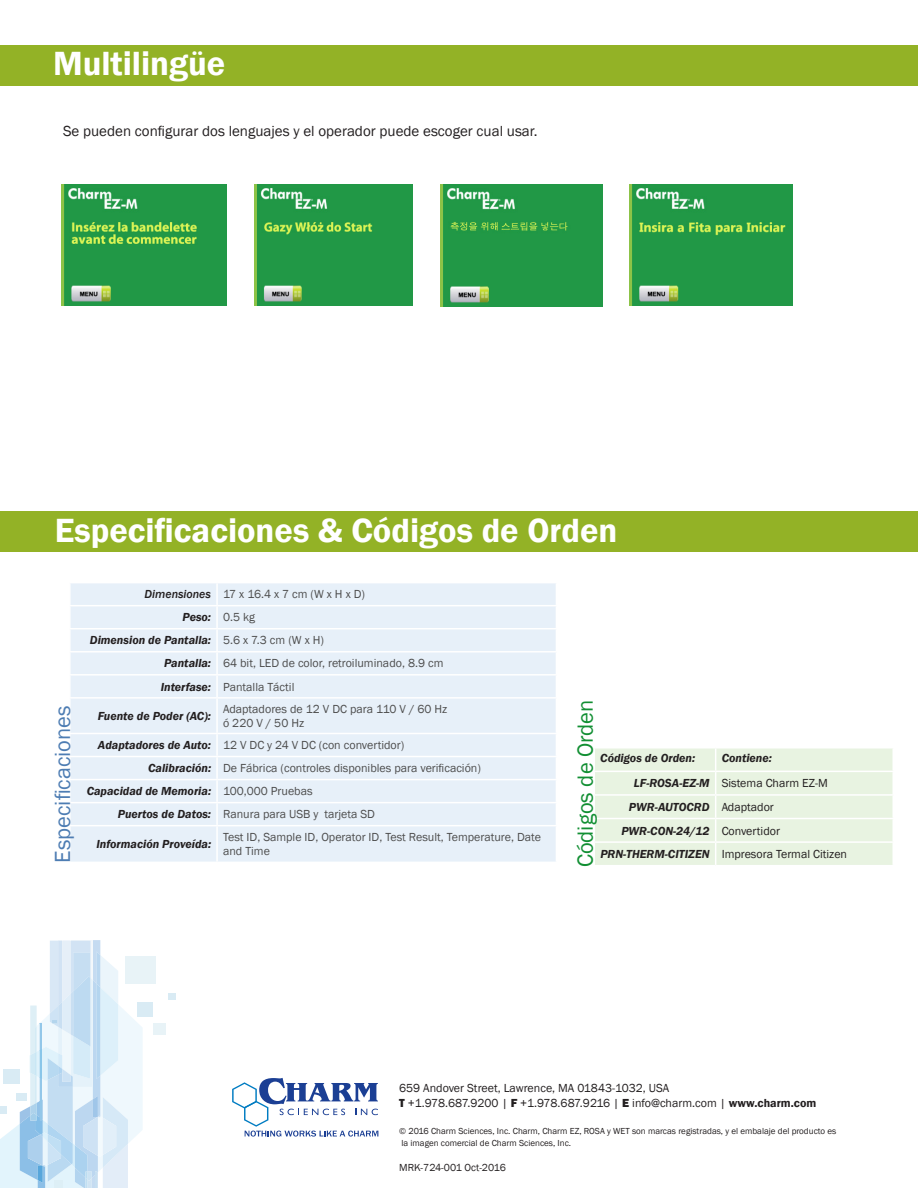
<style>
.page{position:relative;width:918px;height:1188px;background:#fff}
.page>*{position:absolute;margin:0;border:0;box-sizing:border-box;transform-origin:0 0}
.t1{font:600 34.5px "Franklin Gothic";color:#fff}
.t2{font:22.5px "Franklin Gothic";color:#4e7db3}
.t3{font:22.5px "Franklin Gothic";color:#128f33}
.t4{font:15px "Franklin Gothic";color:#231f20}
.t5{font:12px/14.4px "Franklin Gothic";color:#4d4d4d}
.t6{font:italic 600 12px "Franklin Gothic";color:#231f20}
.t7{font:12px "Franklin Gothic";color:#231f20}
.t8{font:italic 500 12px "Franklin Gothic";color:#231f20}
.t9{font:10.5px "Franklin Gothic";color:#231f20}
.t10{font:9px "Franklin Gothic";color:#231f20}
.s1{font-weight:800}
.s2{font-weight:600}
</style>
<div class="page">
<svg style="left:0;top:940px;width:143px;height:248px"></svg>
<div style="left:54px;top:1180px;width:8px;height:8px;background:#ddeff6"></div>
<div style="left:125px;top:956px;width:31px;height:27px;background:#e8f3f7"></div>
<div style="left:169px;top:993px;width:7px;height:7px;background:#d9ebf4"></div>
<div style="left:153px;top:1023px;width:12px;height:11px;background:#e8f3f7"></div>
<div style="left:137px;top:1002px;width:16px;height:14px;background:#d9ebf4"></div>
<div style="left:0;top:45px;width:918px;height:40px;background:#93b226"></div>
<div style="left:0;top:512px;width:918px;height:40px;background:#93b226"></div>
<div style="left:71px;top:583px;width:485px;height:279px;background:#e7f0f9"></div>
<hr style="left:216px;top:606px;width:2px;height:22px;background:#fff">
<hr style="left:69px;top:628px;width:148px;height:1px;background:#fff">
<hr style="left:217px;top:628px;width:340px;height:1px;background:#fff">
<hr style="left:216px;top:629px;width:2px;height:22px;background:#fff">
<hr style="left:69px;top:651px;width:148px;height:2px;background:#fff">
<hr style="left:217px;top:651px;width:340px;height:2px;background:#fff">
<hr style="left:216px;top:653px;width:2px;height:21px;background:#fff">
<hr style="left:69px;top:674px;width:148px;height:2px;background:#fff">
<hr style="left:217px;top:674px;width:340px;height:2px;background:#fff">
<hr style="left:216px;top:676px;width:2px;height:21px;background:#fff">
<hr style="left:69px;top:697px;width:148px;height:2px;background:#fff">
<hr style="left:217px;top:697px;width:340px;height:2px;background:#fff">
<hr style="left:216px;top:699px;width:2px;height:34px;background:#fff">
<hr style="left:69px;top:733px;width:148px;height:1px;background:#fff">
<hr style="left:217px;top:733px;width:340px;height:1px;background:#fff">
<hr style="left:216px;top:734px;width:2px;height:22px;background:#fff">
<hr style="left:69px;top:756px;width:148px;height:1px;background:#fff">
<hr style="left:217px;top:756px;width:340px;height:1px;background:#fff">
<hr style="left:216px;top:757px;width:2px;height:22px;background:#fff">
<hr style="left:69px;top:779px;width:148px;height:1px;background:#fff">
<hr style="left:217px;top:779px;width:340px;height:1px;background:#fff">
<hr style="left:216px;top:780px;width:2px;height:22px;background:#fff">
<hr style="left:69px;top:802px;width:148px;height:1px;background:#fff">
<hr style="left:217px;top:802px;width:340px;height:1px;background:#fff">
<hr style="left:216px;top:803px;width:2px;height:22px;background:#fff">
<hr style="left:69px;top:825px;width:148px;height:1px;background:#fff">
<hr style="left:217px;top:825px;width:340px;height:1px;background:#fff">
<hr style="left:216px;top:826px;width:2px;height:36px;background:#fff">
<hr style="left:216px;top:583px;width:2px;height:22px;background:#fff">
<hr style="left:69px;top:605px;width:148px;height:1px;background:#fff">
<hr style="left:217px;top:605px;width:340px;height:1px;background:#fff">
<svg style="left:595px;top:748px;width:298px;height:117px"></svg>
<hr style="left:892px;top:748px;width:2px;height:23px;background:#fff">
<svg style="left:232px;top:1078px;width:146px;height:59px"></svg>
<img style="left:62px;top:185px;width:165px;height:121px">
<img style="left:440px;top:184px;width:163px;height:122px">
<img style="left:630px;top:184px;width:162px;height:122px">
<img style="left:254px;top:184px;width:158px;height:121px">
<p class="t1" style="left:53px;top:43px;width:174px">Multilingüe</p>
<p class="t4" style="left:63px;top:121px;width:476px">Se pueden configurar dos lenguajes y el operador puede escoger cual usar.</p>
<p class="t1" style="left:55px;top:509px;width:564px">Especificaciones &amp; Códigos de Orden</p>
<p class="t2" style="left:49px;top:863px;width:159px;rotate:-90deg">Especificaciones</p>
<p class="t8" style="left:145px;top:587px;width:68px">Dimensiones</p>
<p class="t5" style="left:223px;top:587px;width:143px">17 x 16.4 x 7 cm (W x H x D)</p>
<p class="t6" style="left:182px;top:610px;width:30px">Peso:</p>
<p class="t5" style="left:223px;top:610px;width:34px">0.5 kg</p>
<p class="t6" style="left:90px;top:633px;width:123px">Dimension de Pantalla:</p>
<p class="t5" style="left:223px;top:634px;width:102px">5.6 x 7.3 cm (W x H)</p>
<p class="t6" style="left:164px;top:656px;width:48px">Pantalla:</p>
<p class="t5" style="left:223px;top:657px;width:222px">64 bit, LED de color, retroiluminado, 8.9 cm</p>
<p class="t6" style="left:161px;top:679px;width:52px">Interfase:</p>
<p class="t5" style="left:223px;top:680px;width:73px">Pantalla Táctil</p>
<p class="t6" style="left:98px;top:708px;width:115px">Fuente de Poder (AC):</p>
<p class="t5" style="left:223px;top:702px;width:226px">Adaptadores de 12 V DC para 110 V / 60 Hz ó 220 V / 50 Hz</p>
<p class="t6" style="left:98px;top:737px;width:115px">Adaptadores de Auto:</p>
<p class="t5" style="left:223px;top:738px;width:183px">12 V DC y 24 V DC (con convertidor)</p>
<p class="t6" style="left:148px;top:761px;width:64px">Calibración:</p>
<p class="t5" style="left:223px;top:761px;width:259px">De Fábrica (controles disponibles para verificación)</p>
<p class="t6" style="left:87px;top:784px;width:126px">Capacidad de Memoria:</p>
<p class="t5" style="left:223px;top:784px;width:91px">100,000 Pruebas</p>
<p class="t6" style="left:118px;top:807px;width:95px">Puertos de Datos:</p>
<p class="t5" style="left:223px;top:807px;width:153px">Ranura para USB y tarjeta SD</p>
<p class="t6" style="left:96px;top:836px;width:116px">Información Proveída:</p>
<p class="t5" style="left:223px;top:830px;width:319px">Test ID, Sample ID, Operator ID, Test Result, Temperature, Date and Time</p>
<p class="t3" style="left:571px;top:867px;width:169px;rotate:-90deg">Códigos de Orden</p>
<p class="t6" style="left:600px;top:750px;width:96px">Códigos de Orden:</p>
<p class="t6" style="left:722px;top:750px;width:52px">Contiene:</p>
<p class="t6" style="left:634px;top:776px;width:77px">LF-ROSA-EZ-M</p>
<p class="t7" style="left:722px;top:776px;width:108px">Sistema Charm EZ-M</p>
<p class="t6" style="left:629px;top:799px;width:82px">PWR-AUTOCRD</p>
<p class="t7" style="left:722px;top:799px;width:54px">Adaptador</p>
<p class="t6" style="left:621px;top:823px;width:90px">PWR-CON-24/12</p>
<p class="t7" style="left:722px;top:823px;width:60px">Convertidor</p>
<p class="t6" style="left:600px;top:846px;width:111px">PRN-THERM-CITIZEN</p>
<p class="t7" style="left:722px;top:847px;width:127px">Impresora Termal Citizen</p>
<p class="t7" style="left:399px;top:1080px;width:272px">659 Andover Street, Lawrence, MA 01843-1032, USA</p>
<p class="t7" style="left:399px;top:1095px;width:419px"><span class="s1">T</span> +1.978.687.9200 | <span class="s1">F</span> +1.978.687.9216 | <span class="s1">E</span> info@charm.com | <span class="s2">www.charm.com</span></p>
<p class="t10" style="left:399px;top:1125px;width:439px">© 2016 Charm Sciences, Inc. Charm, Charm EZ, ROSA y WET son marcas registradas, y el embalaje del producto es</p>
<p class="t10" style="left:401px;top:1137px;width:171px">la imagen comercial de Charm Sciences, Inc.</p>
<p class="t9" style="left:399px;top:1161px;width:108px">MRK-724-001 Oct-2016</p>
</div>
